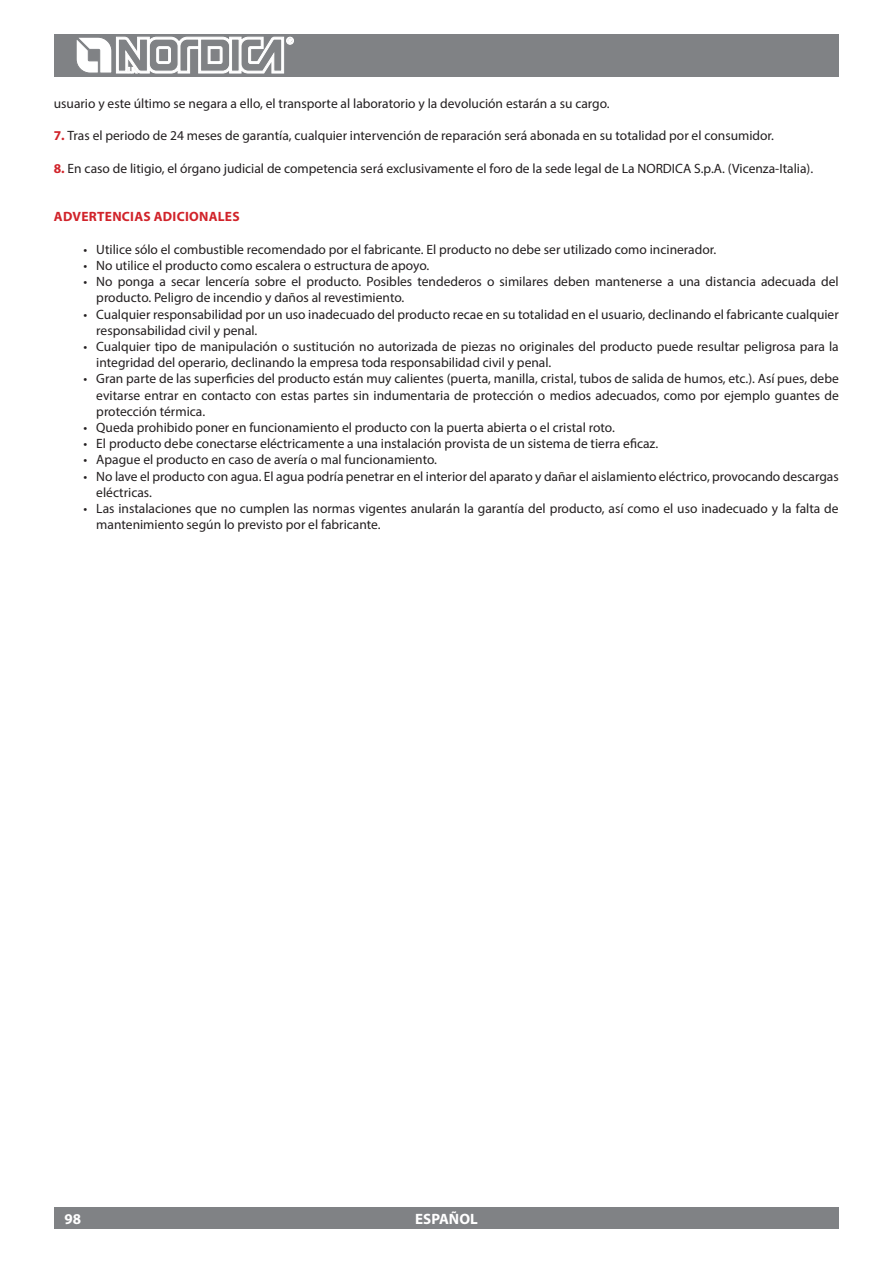
<style>
.page{position:relative;width:893px;height:1263px;background:#fff}
.page>*{position:absolute;margin:0;border:0;box-sizing:border-box;transform-origin:0 0}
.t1{font:700 15px "Myriad Pro";color:#fff}
.t2{font:13.5px/16.2px "Myriad Pro";color:#231f20}
.t3{font:700 13.5px "Myriad Pro";letter-spacing:.02em;color:#d1232a}
.s1{font-weight:700;color:#d1232a}
</style>
<div class="page">
<div style="left:54px;top:34px;width:785px;height:43px;background:#808285"></div>
<div style="left:54px;top:1208px;width:785px;height:21px;background:#808285"></div>
<div style="left:286px;top:37px;width:8px;height:7px;border:1px solid #fff;border-radius:50%"></div>
<svg style="left:76px;top:37px;width:217px;height:37px"></svg>
<p class="t2" style="left:54px;top:95px;width:557px">usuario y este último se negara a ello, el transporte al laboratorio y la devolución estarán a su cargo.</p>
<p class="t2" style="left:54px;top:127px;width:722px"><span class="s1">7.</span> Tras el periodo de 24 meses de garantía, cualquier intervención de reparación será abonada en su totalidad por el consumidor.</p>
<p class="t2" style="left:54px;top:160px;width:761px"><span class="s1">8.</span> En caso de litigio, el órgano judicial de competencia será exclusivamente el foro de la sede legal de La NORDICA S.p.A. (Vicenza-Italia).</p>
<p class="t3" style="left:54px;top:208px;width:37px">ADVERTEN</p>
<p class="t3" style="left:122px;top:208px;width:72px">CIAS ADICIONALE</p>
<p class="t3" style="left:232px;top:208px;width:9px">S</p>
<p class="t2" style="left:84px;top:241px;width:634px">• Utilice sólo el combustible recomendado por el fabricante. El producto no debe ser utilizado como incinerador.</p>
<p class="t2" style="left:84px;top:257px;width:347px">• No utilice el producto como escalera o estructura de apoyo.</p>
<p class="t2" style="left:96px;top:273px;width:744px;text-indent:-13px">• No ponga a secar lencería sobre el producto. Posibles tendederos o similares deben mantenerse a una distancia adecuada del producto. Peligro de incendio y daños al revestimiento.</p>
<p class="t2" style="left:96px;top:306px;width:744px;text-indent:-13px">• Cualquier responsabilidad por un uso inadecuado del producto recae en su totalidad en el usuario, declinando el fabricante cualquier responsabilidad civil y penal.</p>
<p class="t2" style="left:96px;top:338px;width:744px;text-indent:-13px">• Cualquier tipo de manipulación o sustitución no autorizada de piezas no originales del producto puede resultar peligrosa para la integridad del operario, declinando la empresa toda responsabilidad civil y penal.</p>
<p class="t2" style="left:96px;top:370px;width:744px;text-align:justify;text-indent:-13px">• Gran parte de las superficies del producto están muy calientes (puerta, manilla, cristal, tubos de salida de humos, etc.). Así pues, debe evitarse entrar en contacto con estas partes sin indumentaria de protección o medios adecuados, como por ejemplo guantes de protección térmica.</p>
<p class="t2" style="left:84px;top:419px;width:533px">• Queda prohibido poner en funcionamiento el producto con la puerta abierta o el cristal roto.</p>
<p class="t2" style="left:84px;top:435px;width:576px">• El producto debe conectarse eléctricamente a una instalación provista de un sistema de tierra eficaz.</p>
<p class="t2" style="left:84px;top:451px;width:355px">• Apague el producto en caso de avería o mal funcionamiento.</p>
<p class="t2" style="left:96px;top:468px;width:744px;text-indent:-13px">• No lave el producto con agua. El agua podría penetrar en el interior del aparato y dañar el aislamiento eléctrico, provocando descargas eléctricas.</p>
<p class="t2" style="left:96px;top:500px;width:744px;text-indent:-13px">• Las instalaciones que no cumplen las normas vigentes anularán la garantía del producto, así como el uso inadecuado y la falta de mantenimiento según lo previsto por el fabricante.</p>
<p class="t1" style="left:65px;top:1209px;width:18px">98</p>
<p class="t1" style="left:415px;top:1209px;width:64px">ESPAÑOL</p>
</div>
